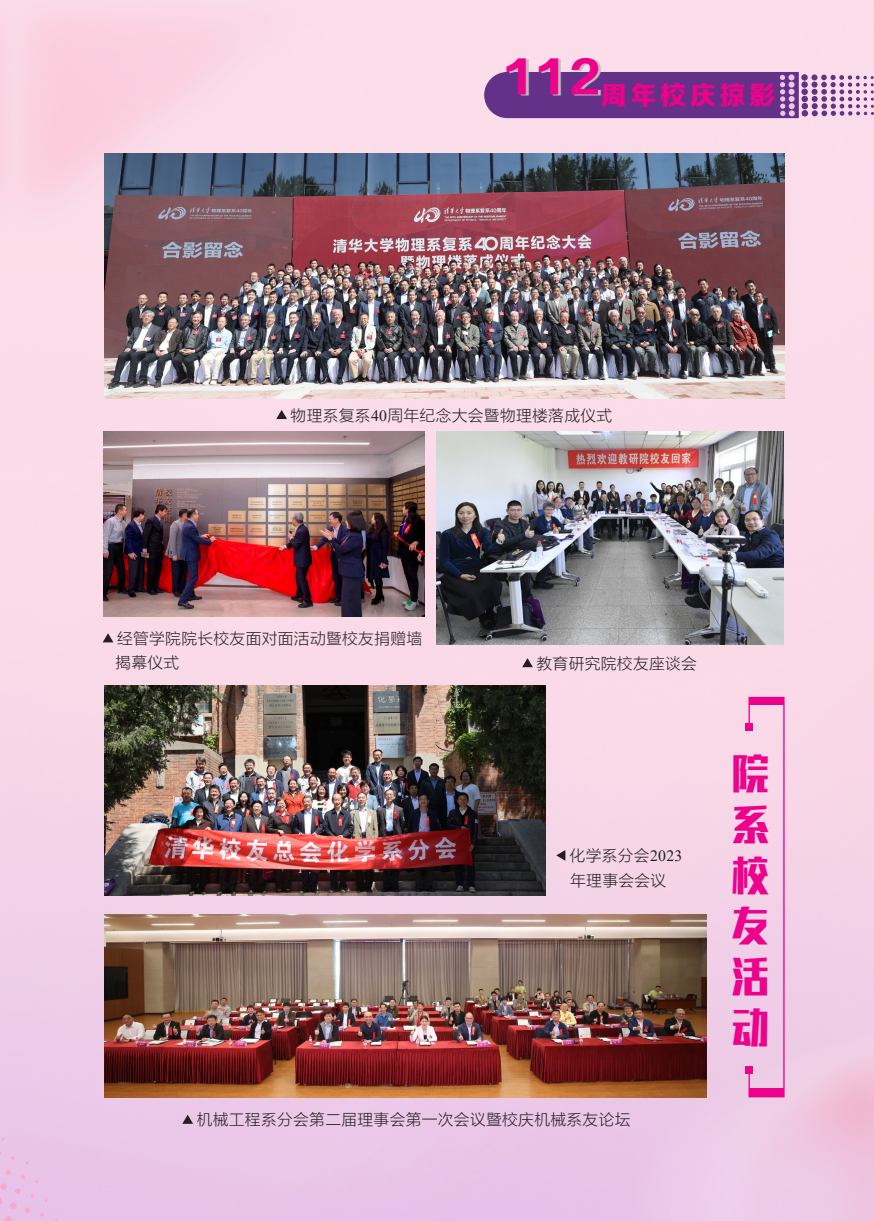
<style>
.page{position:relative;width:874px;height:1221px;background:#fff}
.page>*{position:absolute;margin:0;border:0;box-sizing:border-box;transform-origin:0 0}
.t1{font:44.62px "FZRUIZH DAJW GB1 0";color:#ed028c}
.t2{font:40.25px/50.8px "REEJI Top Black GBV1.0";color:#ed028c;text-align:justify;scale:.93 1}
.t3{font:25.9px "FZRUIZH DAJW GB1 0";letter-spacing:.14em;color:#ed028c}
.tushuo{font:15.75px/24.5px "FZLTKHK GBK1 0";letter-spacing:.02em;color:#231f20}
.s1{font-family:"Times New Roman"}
</style>
<div class="page">
<img style="left:0;top:0;width:873px;height:1220px">
<svg style="left:0;top:1197px;width:3px;height:7px"></svg>
<svg style="left:4px;top:1215px;width:8px;height:5px"></svg>
<div style="left:10px;top:1202px;width:7px;height:6px;background:#f5aacc;border-radius:50%"></div>
<div style="left:0;top:1183px;width:7px;height:6px;background:#f5aacc;border-radius:50%"></div>
<svg style="left:15px;top:1188px;width:6px;height:5px"></svg>
<svg style="left:25px;top:1207px;width:5px;height:5px"></svg>
<svg style="left:5px;top:1169px;width:6px;height:5px"></svg>
<svg style="left:30px;top:1193px;width:4px;height:5px"></svg>
<svg style="left:20px;top:1174px;width:5px;height:4px"></svg>
<svg style="left:40px;top:1212px;width:4px;height:4px"></svg>
<svg style="left:11px;top:1155px;width:4px;height:5px"></svg>
<svg style="left:35px;top:1179px;width:3px;height:4px"></svg>
<svg style="left:45px;top:1198px;width:3px;height:4px"></svg>
<svg style="left:484px;top:72px;width:389px;height:46px;background:#7c4d98"></svg>
<img style="left:104px;top:154px;width:680px;height:244px">
<img style="left:104px;top:685px;width:441px;height:210px">
<img style="left:104px;top:914px;width:602px;height:183px">
<div style="left:747px;top:696px;width:37px;height:401px;background:#f3d2e7"></div>
<div style="left:744px;top:1066px;width:8px;height:7px;background:#ed028c"></div>
<div style="left:744px;top:723px;width:8px;height:8px;background:#ed028c"></div>
<div style="left:748px;top:1088px;width:34px;height:9px;background:#ed028c"></div>
<div style="left:748px;top:697px;width:34px;height:8px;background:#ed028c"></div>
<svg style="left:276px;top:410px;width:11px;height:9px"></svg>
<svg style="left:556px;top:850px;width:9px;height:10px"></svg>
<svg style="left:182px;top:1114px;width:11px;height:9px"></svg>
<img style="left:103px;top:432px;width:321px;height:184px">
<img style="left:436px;top:432px;width:347px;height:212px">
<svg style="left:522px;top:658px;width:10px;height:9px"></svg>
<svg style="left:103px;top:633px;width:10px;height:9px"></svg>
<p class="t1" style="left:504px;top:54px;width:98px">112</p>
<p class="t3" style="left:600px;top:82px;width:176px">周年校庆掠影</p>
<p class="tushuo" style="left:290px;top:403px;width:323px">物理系复系<span class="s1">40</span>周年纪念大会暨物理楼落成仪式</p>
<p class="tushuo" style="left:117px;top:626px;width:306px">经管学院院长校友面对面活动暨校友捐赠墙</p>
<p class="tushuo" style="left:115px;top:651px;width:65px">揭幕仪式</p>
<p class="tushuo" style="left:536px;top:651px;width:162px">教育研究院校友座谈会</p>
<p class="tushuo" style="left:569px;top:844px;width:114px">化学系分会<span class="s1">2023</span>年理事会会议</p>
<p class="tushuo" style="left:196px;top:1107px;width:435px">机械工程系分会第二届理事会第一次会议暨校庆机械系友论坛</p>
<p class="t2" style="left:731px;top:748px;width:41px">院系校友活动</p>
</div>
